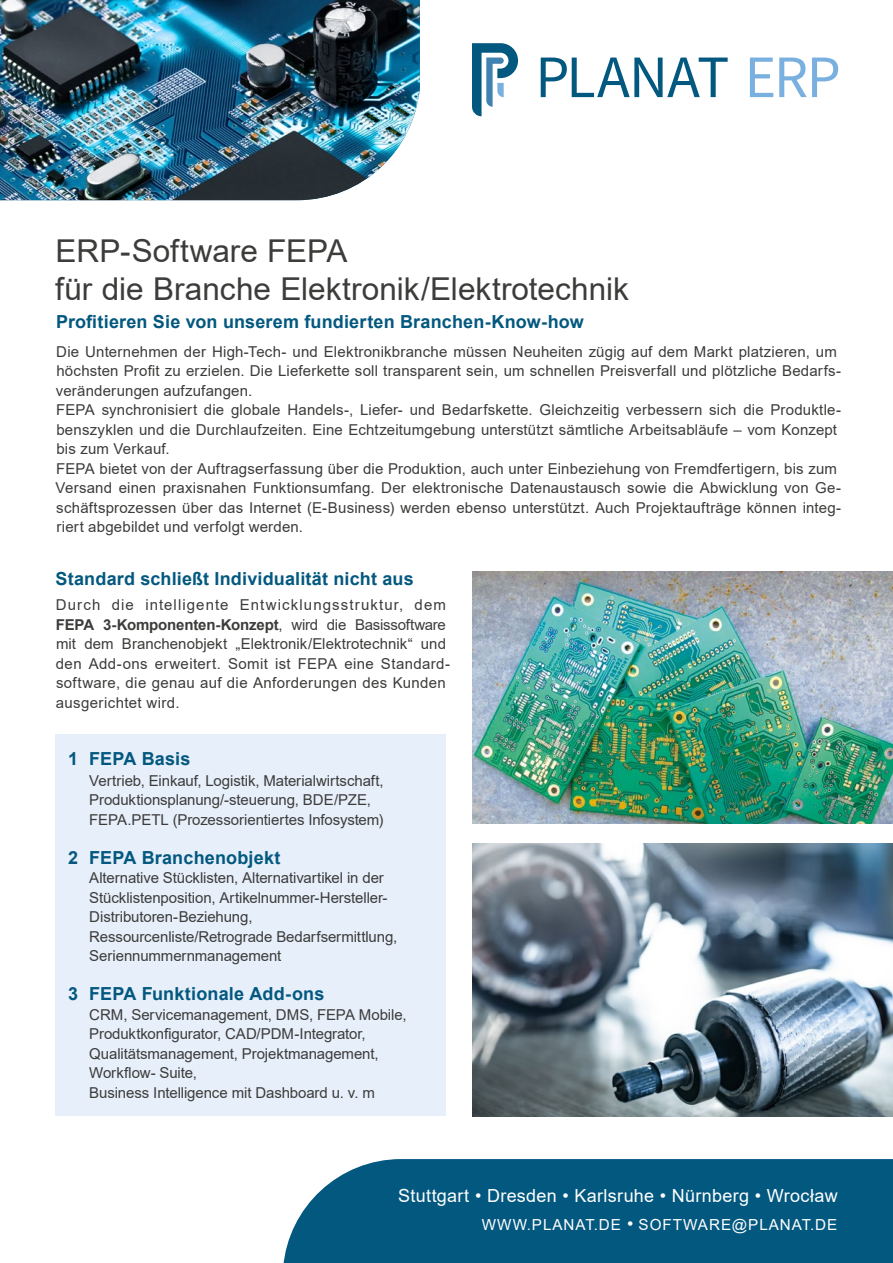
<style>
.page{position:relative;width:893px;height:1263px;background:#fff}
.page>*{position:absolute;margin:0;border:0;box-sizing:border-box;transform-origin:0 0}
.t1{font:31.5px/37.8px "Arial";color:#3c3c3b}
.t2{font:700 18px "Arial";letter-spacing:.01em;color:#03587f}
.t3{font:18px "Arial";letter-spacing:.015em;color:#fff}
.t4{font:15.3px "Arial";letter-spacing:.065em;color:#fff}
.t5{font:15px/19.5px "Arial";letter-spacing:.01em;color:#3c3c3b}
.t6{font:15px/19.5px "Arial";letter-spacing:-.01em;color:#3c3c3b}
.s1{font-weight:700}
.s2{font-size:18px}
</style>
<div class="page">
<div style="left:55px;top:735px;width:391px;height:381px;background:#e7effa"></div>
<img style="left:472px;top:572px;width:421px;height:252px">
<img style="left:472px;top:843px;width:421px;height:273px">
<div style="left:283px;top:1159px;width:610px;height:104px;background:#03587f"></div>
<svg style="left:472px;top:43px;width:46px;height:73px"></svg>
<svg style="left:541px;top:58px;width:187px;height:39px"></svg>
<svg style="left:750px;top:58px;width:23px;height:39px"></svg>
<svg style="left:779px;top:58px;width:59px;height:39px"></svg>
<img style="left:0;top:0;width:420px;height:200px">
<h1 class="t1" style="left:55px;top:232px;width:575px">ERP-Software FEPA<br>für die Branche Elektronik/Elektrotechnik</h1>
<p class="t2" style="left:56px;top:309px;width:529px">Profitieren Sie von unserem fundierten Branchen-Know-how</p>
<p class="t5" style="left:56px;top:341px;width:787px">Die Unternehmen der High-Tech- und Elektronikbranche müssen Neuheiten zügig auf dem Markt platzieren, um höchsten Profit zu erzielen. Die Lieferkette soll transparent sein, um schnellen Preisverfall und plötzliche Bedarfs&shy;veränderungen aufzufangen.<br>FEPA synchronisiert die globale Handels-, Liefer- und Bedarfskette. Gleichzeitig verbessern sich die Produktle&shy;benszyklen und die Durchlaufzeiten. Eine Echtzeitumgebung unterstützt sämtliche Arbeitsabläufe – vom Konzept bis zum Verkauf.<br>FEPA bietet von der Auftragserfassung über die Produktion, auch unter Einbeziehung von Fremdfertigern, bis zum Versand einen praxisnahen Funktionsumfang. Der elektronische Datenaustausch sowie die Abwicklung von Ge&shy;schäftsprozessen über das Internet (E-Business) werden ebenso unterstützt. Auch Projektaufträge können integ&shy;riert abgebildet und verfolgt werden.</p>
<p class="t2" style="left:56px;top:566px;width:360px">Standard schließt Individualität nicht aus</p>
<p class="t5" style="left:56px;top:595px;width:396px">Durch die intelligente Entwicklungsstruktur, dem <span class="s1">FEPA 3-Komponenten-Konzept</span>, wird die Basissoftware mit dem Branchenobjekt „Elektronik/Elektrotechnik“ und den Add-ons erweitert. Somit ist FEPA eine Standard&shy;software, die genau auf die Anforderungen des Kunden ausgerichtet wird.</p>
<p class="t2" style="left:68px;top:746px;width:124px">1 FEPA Basis</p>
<p class="t5" style="left:89px;top:770px;width:296px">Vertrieb, Einkauf, Logistik, Materialwirtschaft,<br>Produktionsplanung/-steuerung, BDE/PZE,<br>FEPA.PETL (Prozessorientiertes Infosystem)</p>
<p class="t2" style="left:68px;top:845px;width:214px">2 FEPA Branchenobjekt</p>
<p class="t5" style="left:89px;top:868px;width:310px">Alternative Stücklisten, Alternativartikel in der Stücklistenposition, Artikelnummer-Hersteller-Distributoren-Beziehung, Ressourcenliste/Retrograde Bedarfsermittlung, Seriennummernmanagement</p>
<p class="t2" style="left:68px;top:981px;width:258px">3 FEPA Funktionale Add-ons</p>
<p class="t6" style="left:89px;top:1004px;width:319px">CRM, Servicemanagement, DMS, FEPA Mobile, Produktkonfigurator, CAD/PDM-Integrator, Qualitätsmanagement, Projektmanagement, Workflow- Suite,<br>Business Intelligence mit Dashboard u. v. m</p>
<p class="t3" style="left:398px;top:1183px;width:441px">Stuttgart • Dresden • Karlsruhe • Nürnberg • Wrocław</p>
<p class="t4" style="left:482px;top:1214px;width:357px">WWW.PLANAT.DE <span class="s2">•</span> SOFTWARE@PLANAT.DE</p>
</div>
